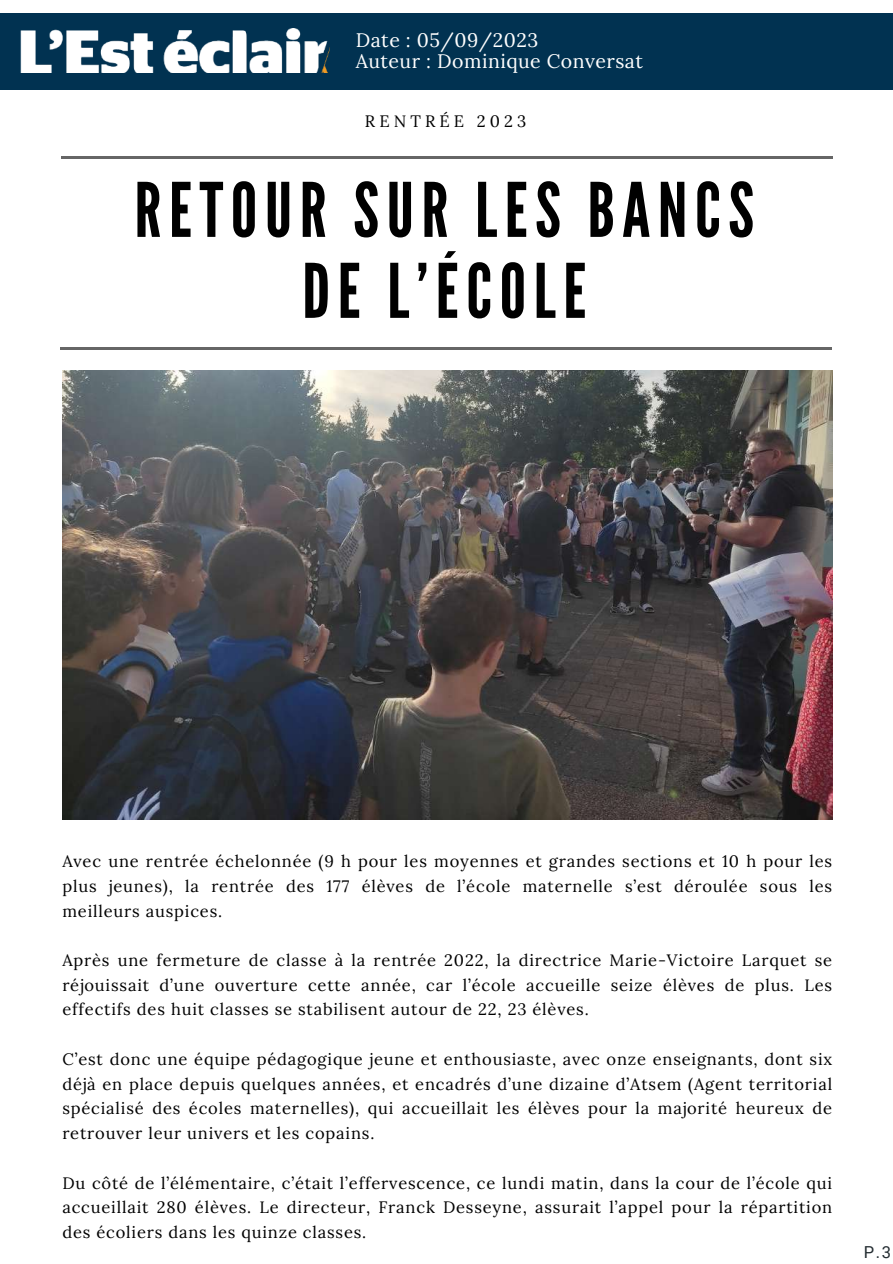
<style>
.page{position:relative;width:893px;height:1264px;background:#fff}
.page>*{position:absolute;margin:0;border:0;box-sizing:border-box;transform-origin:0 0}
.t1{font:75px/81px "League Gothic";letter-spacing:.1em;color:#000;text-align:center}
.t2{font:19.5px/21.3px "Lora";letter-spacing:.025em;color:#fff}
.t3{font:16.5px/24.8px "Lora";letter-spacing:.05em;color:#000;text-align:justify}
.t4{font:16.5px "Lora";letter-spacing:.25em;color:#000}
.t5{font:16.5px "Roboto";color:#232c31}
</style>
<div class="page">
<img style="left:62px;top:370px;width:770px;height:449px">
<hr style="left:61px;top:156px;width:771px;height:2px;background:#666">
<hr style="left:60px;top:347px;width:771px;height:2px;background:#666">
<div style="left:0;top:13px;width:892px;height:76px;background:#013251"></div>
<img style="left:21px;top:28px;width:308px;height:44px">
<p class="t2" style="left:356px;top:29px;width:289px">Date : 05/09/2023<br>Auteur : Dominique Conversat</p>
<p class="t4" style="left:365px;top:111px;width:163px">RENTRÉE 2023</p>
<h1 class="t1" style="left:134px;top:171px;width:621px">RETOUR SUR LES BANCS<br>DE L’ÉCOLE</h1>
<p class="t3" style="left:62px;top:848px;width:771px">Avec une rentrée échelonnée (9 h pour les moyennes et grandes sections et 10 h pour les plus jeunes), la rentrée des 177 élèves de l’école maternelle s’est déroulée sous les meilleurs auspices.</p>
<p class="t3" style="left:62px;top:947px;width:771px">Après une fermeture de classe à la rentrée 2022, la directrice Marie-Victoire Larquet se réjouissait d’une ouverture cette année, car l’école accueille seize élèves de plus. Les effectifs des huit classes se stabilisent autour de 22, 23 élèves.</p>
<p class="t3" style="left:62px;top:1046px;width:771px">C’est donc une équipe pédagogique jeune et enthousiaste, avec onze enseignants, dont six déjà en place depuis quelques années, et encadrés d’une dizaine d’Atsem (Agent territorial spécialisé des écoles maternelles), qui accueillait les élèves pour la majorité heureux de retrouver leur univers et les copains.</p>
<p class="t3" style="left:62px;top:1170px;width:771px">Du côté de l’élémentaire, c’était l’effervescence, ce lundi matin, dans la cour de l’école qui accueillait 280 élèves. Le directeur, Franck Desseyne, assurait l’appel pour la répartition des écoliers dans les quinze classes.</p>
<p class="t5" style="left:863px;top:1243px;width:29px">P.3</p>
</div>
